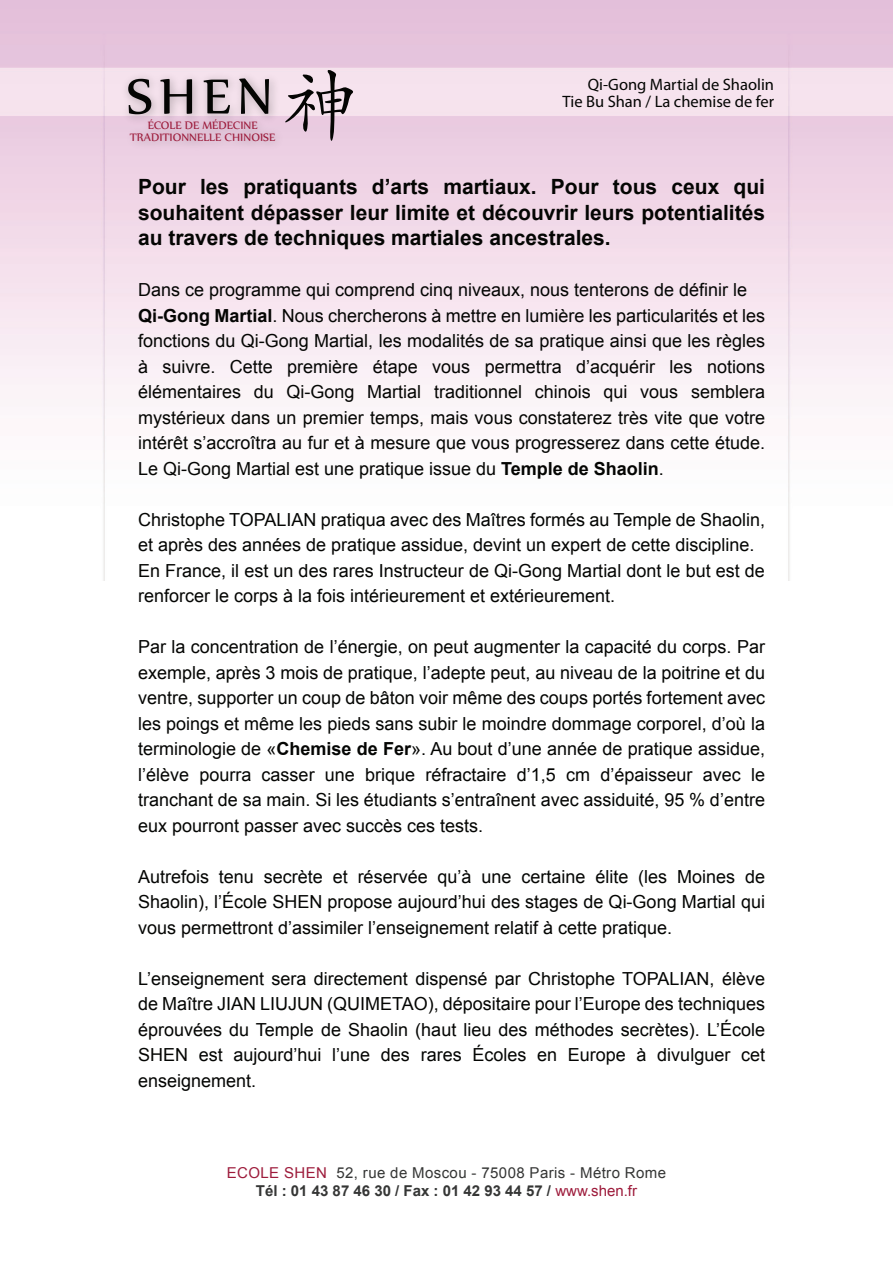
<style>
.page{position:relative;width:893px;height:1263px;background:#fff}
.page>*{position:absolute;margin:0;border:0;box-sizing:border-box;transform-origin:0 0}
.t1{font:59.85px "Nyala";color:#040503}
.t2{font:700 21px/25.5px "Arial";color:#040503;text-align:justify}
.t3{font:18px/25.5px "Arial";color:#040503;text-align:justify}
.t4{font:16.5px/16.5px "Myriad Pro";color:#040503;text-align:right}
.t5{font:15px/18px "Arial";letter-spacing:.025em;color:#353635;text-align:center}
.t6{font:13.2px "Nyala";color:#9d1b3b}
.s1{font-family:"Adobe Kaiti Std";font-size:76.35px}
.s2{font-weight:700}
.s3{color:#9d1b3b}
</style>
<div class="page">
<img style="left:119px;top:108px;width:172px;height:51px">
<h1 class="t1" style="left:127px;top:60px;width:233px">SHEN<span class="s1">神</span></h1>
<p class="t6" style="left:148px;top:117px;width:112px">ÉCOLE DE MÉDECINE</p>
<p class="t6" style="left:130px;top:129px;width:147px">TRADITIONNELLE CHINOISE</p>
<p class="t4" style="left:562px;top:76px;width:213px">Qi-Gong Martial de Shaolin<br>Tie Bu Shan / La chemise de fer</p>
<p class="t2" style="left:138px;top:175px;width:629px">Pour les pratiquants d’arts martiaux. Pour tous ceux qui souhaitent dépasser leur limite et découvrir leurs potentialités au travers de techniques martiales ancestrales.</p>
<p class="t3" style="left:138px;top:277px;width:629px;text-align:left">Dans ce programme qui comprend cinq niveaux, nous tenterons de définir le <span class="s2">Qi-Gong Martial</span>. Nous chercherons à mettre en lumière les particularités et les fonctions du Qi-Gong Martial, les modalités de sa pratique ainsi que les règles à suivre. Cette première étape vous permettra d’acquérir les notions élémentaires du Qi-Gong Martial traditionnel chinois qui vous semblera mystérieux dans un premier temps, mais vous constaterez très vite que votre intérêt s’accroîtra au fur et à mesure que vous progresserez dans cette étude.<br>Le Qi-Gong Martial est une pratique issue du <span class="s2">Temple de Shaolin</span>.</p>
<p class="t3" style="left:138px;top:507px;width:629px;text-align:left">Christophe TOPALIAN pratiqua avec des Maîtres formés au Temple de Shaolin, et après des années de pratique assidue, devint un expert de cette discipline.<br>En France, il est un des rares Instructeur de Qi-Gong Martial dont le but est de renforcer le corps à la fois intérieurement et extérieurement.</p>
<p class="t3" style="left:138px;top:634px;width:628px">Par la concentration de l’énergie, on peut augmenter la capacité du corps. Par exemple, après 3 mois de pratique, l’adepte peut, au niveau de la poitrine et du ventre, supporter un coup de bâton voir même des coups portés fortement avec les poings et même les pieds sans subir le moindre dommage corporel, d’où la terminologie de «<span class="s2">Chemise de Fer</span>». Au bout d’une année de pratique assidue, l’élève pourra casser une brique réfractaire d’1,5 cm d’épaisseur avec le tranchant de sa main. Si les étudiants s’entraînent avec assiduité, 95 % d’entre eux pourront passer avec succès ces tests.</p>
<p class="t3" style="left:138px;top:864px;width:628px">Autrefois tenu secrète et réservée qu’à une certaine élite (les Moines de Shaolin), l’École SHEN propose aujourd’hui des stages de Qi-Gong Martial qui vous permettront d’assimiler l’enseignement relatif à cette pratique.</p>
<p class="t3" style="left:138px;top:966px;width:628px">L’enseignement sera directement dispensé par Christophe TOPALIAN, élève de Maître JIAN LIUJUN (QUIMETAO), dépositaire pour l’Europe des techniques éprouvées du Temple de Shaolin (haut lieu des méthodes secrètes). L’École SHEN est aujourd’hui l’une des rares Écoles en Europe à divulguer cet enseignement.</p>
<p class="t5" style="left:227px;top:1164px;width:441px"><span class="s3">ECOLE SHEN</span> 52, rue de Moscou - 75008 Paris - Métro Rome<br><span class="s2">Tél : 01 43 87 46 30 / Fax : 01 42 93 44 57 /</span> <span class="s3">www.shen.fr</span></p>
</div>
